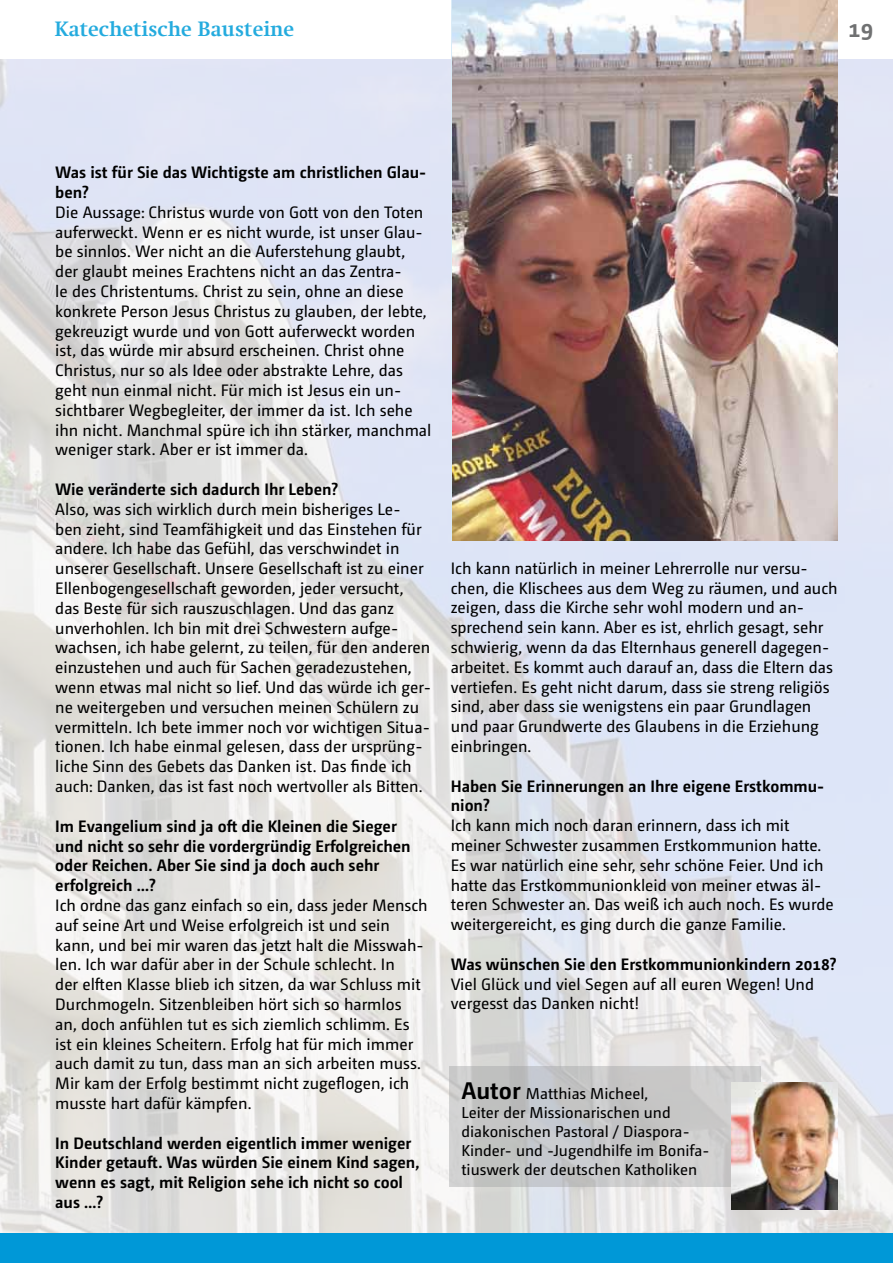
<style>
.page{position:relative;width:893px;height:1263px;background:#fff}
.page>*{position:absolute;margin:0;border:0;box-sizing:border-box;transform-origin:0 0}
.t1{font:700 24px "Camingo Dos Pro";color:#707172}
.t2{font:700 21px "Swift Com";color:#24abde}
.t3{font:16.5px/19.8px "Camingo Dos Pro";color:#000}
.t4{font:700 16.5px/19.8px "Camingo Dos Pro";color:#000}
.t5{font:15.75px/18.9px "Camingo Dos Pro";color:#000}
.s1{font-weight:700;font-size:24px}
</style>
<div class="page">
<img style="left:0;top:60px;width:893px;height:1174px">
<div style="left:449px;top:1066px;width:311px;height:120px;background:linear-gradient(to bottom,#c5c6c6,#c8c9ca)"></div>
<img style="left:731px;top:1082px;width:106px;height:128px">
<img style="left:453px;top:0;width:385px;height:540px">
<div style="left:0;top:1234px;width:893px;height:29px;background:#0098d7"></div>
<p class="t2" style="left:55px;top:17px;width:241px">Katechetische Bausteine</p>
<h1 class="t1" style="left:848px;top:14px;width:27px">19</h1>
<p class="t4" style="left:55px;top:162px;width:373px">Was ist für Sie das Wichtigste am christlichen Glau&shy;ben?</p>
<p class="t3" style="left:55px;top:202px;width:378px">Die Aussage: Christus wurde von Gott von den Toten auferweckt. Wenn er es nicht wurde, ist unser Glau&shy;be sinnlos. Wer nicht an die Auferstehung glaubt, der glaubt meines Erachtens nicht an das Zentra-<br>le des Christentums. Christ zu sein, ohne an diese konkrete Person Jesus Christus zu glauben, der lebte, gekreuzigt wurde und von Gott auferweckt worden ist, das würde mir absurd erscheinen. Christ ohne Christus, nur so als Idee oder abstrakte Lehre, das geht nun einmal nicht. Für mich ist Jesus ein un&shy;sichtbarer Wegbegleiter, der immer da ist. Ich sehe ihn nicht. Manchmal spüre ich ihn stärker, manchmal weniger stark. Aber er ist immer da.</p>
<p class="t4" style="left:55px;top:479px;width:285px">Wie veränderte sich dadurch Ihr Leben?</p>
<p class="t3" style="left:55px;top:499px;width:377px">Also, was sich wirklich durch mein bisheriges Le&shy;ben zieht, sind Teamfähigkeit und das Einstehen für andere. Ich habe das Gefühl, das verschwindet in unserer Gesellschaft. Unsere Gesellschaft ist zu einer Ellenbogengesellschaft geworden, jeder versucht, das Beste für sich rauszuschlagen. Und das ganz unverhohlen. Ich bin mit drei Schwestern aufge&shy;wachsen, ich habe gelernt, zu teilen, für den anderen einzustehen und auch für Sachen geradezustehen, wenn etwas mal nicht so lief. Und das würde ich ger&shy;ne weitergeben und versuchen meinen Schülern zu vermitteln. Ich bete immer noch vor wichtigen Situa&shy;tionen. Ich habe einmal gelesen, dass der ursprüng&shy;liche Sinn des Gebets das Danken ist. Das finde ich auch: Danken, das ist fast noch wertvoller als Bitten.</p>
<p class="t4" style="left:55px;top:816px;width:357px">Im Evangelium sind ja oft die Kleinen die Sieger und nicht so sehr die vordergründig Erfolgreichen oder Reichen. Aber Sie sind ja doch auch sehr erfolgreich …?</p>
<p class="t3" style="left:55px;top:895px;width:374px">Ich ordne das ganz einfach so ein, dass jeder Mensch auf seine Art und Weise erfolgreich ist und sein kann, und bei mir waren das jetzt halt die Misswah&shy;len. Ich war dafür aber in der Schule schlecht. In<br>der elften Klasse blieb ich sitzen, da war Schluss mit Durchmogeln. Sitzenbleiben hört sich so harmlos<br>an, doch anfühlen tut es sich ziemlich schlimm. Es ist ein kleines Scheitern. Erfolg hat für mich immer auch damit zu tun, dass man an sich arbeiten muss.<br>Mir kam der Erfolg bestimmt nicht zugeflogen, ich musste hart dafür kämpfen.</p>
<p class="t4" style="left:55px;top:1133px;width:366px">In Deutschland werden eigentlich immer weniger Kinder getauft. Was würden Sie einem Kind sagen, wenn es sagt, mit Religion sehe ich nicht so cool aus …?</p>
<p class="t3" style="left:451px;top:558px;width:388px">Ich kann natürlich in meiner Lehrerrolle nur versu&shy;chen, die Klischees aus dem Weg zu räumen, und auch zeigen, dass die Kirche sehr wohl modern und an&shy;sprechend sein kann. Aber es ist, ehrlich gesagt, sehr schwierig, wenn da das Elternhaus generell dagegen&shy;arbeitet. Es kommt auch darauf an, dass die Eltern das vertiefen. Es geht nicht darum, dass sie streng religiös sind, aber dass sie wenigstens ein paar Grundlagen und paar Grundwerte des Glaubens in die Erziehung einbringen.</p>
<p class="t4" style="left:451px;top:776px;width:375px">Haben Sie Erinnerungen an Ihre eigene Erstkommu&shy;nion?</p>
<p class="t3" style="left:451px;top:815px;width:385px">Ich kann mich noch daran erinnern, dass ich mit meiner Schwester zusammen Erstkommunion hatte.<br>Es war natürlich eine sehr, sehr schöne Feier. Und ich hatte das Erstkommunionkleid von meiner etwas äl&shy;teren Schwester an. Das weiß ich auch noch. Es wurde weitergereicht, es ging durch die ganze Familie.</p>
<p class="t4" style="left:451px;top:954px;width:387px">Was wünschen Sie den Erstkommunionkindern 2018?</p>
<p class="t3" style="left:451px;top:974px;width:365px">Viel Glück und viel Segen auf all euren Wegen! Und vergesst das Danken nicht!</p>
<p class="t5" style="left:461px;top:1084px;width:250px"><span class="s1">Autor</span> Matthias Micheel,<br>Leiter der Missionarischen und diakonischen Pastoral / Diaspora-<br>Kinder- und -Jugendhilfe im Bonifa&shy;tiuswerk der deutschen Katholiken</p>
</div>
